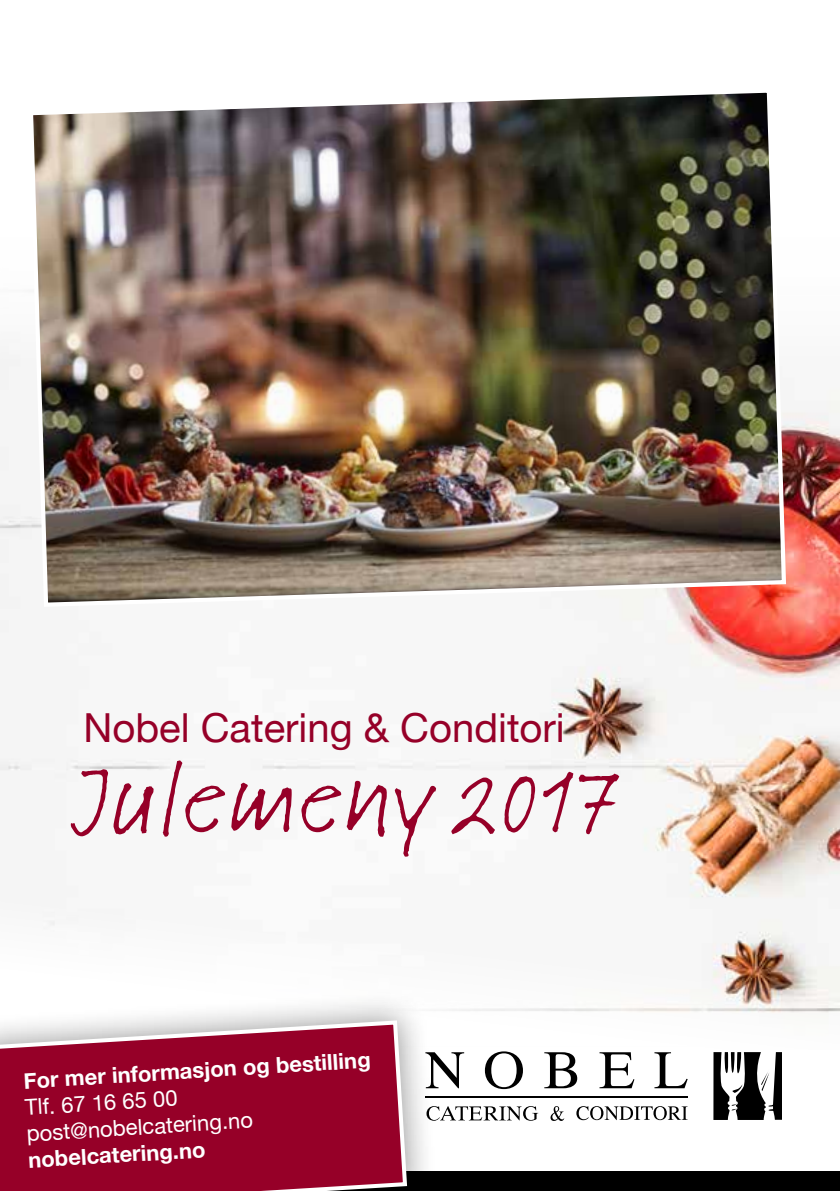
<style>
.page{position:relative;width:840px;height:1191px;background:#fff}
.page>*{position:absolute;margin:0;border:0;box-sizing:border-box;transform-origin:0 0}
.t1{font:104.8px "Linotype Feltpen";color:#960028}
.t2{font:40px "Helvetica Neue";color:#960028}
.t3{font:700 22px "Helvetica Neue";color:#fff}
.t4{font:22px/25.8px "Helvetica Neue";color:#fff}
</style>
<div class="page">
<img style="left:0;top:352px;width:839px;height:661px">
<div style="left:0;top:1171px;width:839px;height:20px;background:#000"></div>
<img style="left:27px;top:92px;width:760px;height:517px">
<svg style="left:437px;top:1052px;width:27px;height:36px"></svg>
<svg style="left:484px;top:1051px;width:38px;height:38px"></svg>
<svg style="left:544px;top:1052px;width:33px;height:36px"></svg>
<svg style="left:599px;top:1052px;width:35px;height:36px"></svg>
<svg style="left:654px;top:1052px;width:33px;height:36px"></svg>
<svg style="left:713px;top:1052px;width:68px;height:68px"></svg>
<svg style="left:550px;top:1106px;width:14px;height:15px"></svg>
<svg style="left:437px;top:1106px;width:101px;height:14px"></svg>
<svg style="left:576px;top:1106px;width:111px;height:14px"></svg>
<hr style="left:425px;top:1096px;width:262px;height:2px;background:#000">
<div style="left:0;top:990px;width:437px;height:201px;background:#000;opacity:.4"></div>
<svg style="left:0;top:1018px;width:409px;height:173px;background:#a01f41"></svg>
<h2 class="t2" style="left:83px;top:699px;width:482px">Nobel Catering &amp; Conditori</h2>
<h1 class="t1" style="left:68px;top:731px;width:553px">Julemeny 2017</h1>
<p class="t3" style="left:23px;top:1062px;width:349px;rotate:-3deg">For mer informasjon og bestilling</p>
<p class="t4" style="left:25px;top:1095px;width:228px;rotate:-3deg">Tlf. 67 16 65 00 post@nobelcatering.no</p>
<p class="t3" style="left:27px;top:1141px;width:179px;rotate:-3deg">nobelcatering.no</p>
</div>
